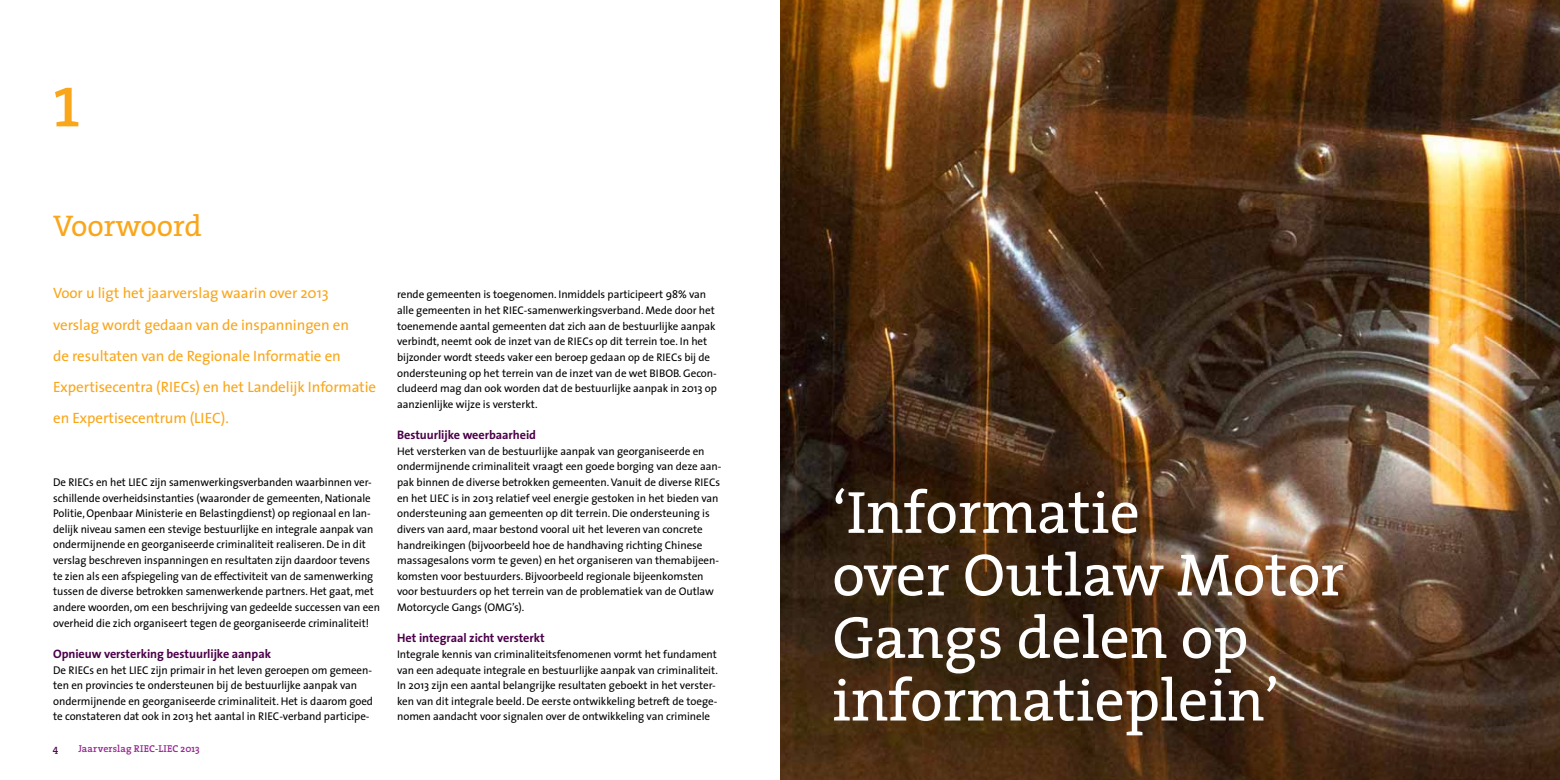
<style>
.page{position:relative;width:1560px;height:780px;background:#fff}
.page>*{position:absolute;margin:0;border:0;box-sizing:border-box;transform-origin:0 0}
.t1{font:75px "The Serif";color:#faa61a}
.t2{font:60px/62.5px "The Serif";color:#fff}
.t3{font:30px "The Serif";color:#faa61a}
.t4{font:15px/31.2px "The Sans";letter-spacing:-.005em;color:#faa61a}
.t5{font:700 12.38px "The Sans";letter-spacing:-.005em;color:#4b0049}
.t6{font:11.25px/15.6px "The Sans";letter-spacing:-.005em;color:#000}
.t7{font:11.12px/15.6px "The Sans";letter-spacing:-.005em;color:#000}
.t8{font:600 10px "The Serif";letter-spacing:.01em;color:#92278f}
.t9{font:600 10px "The Serif";color:#4b0049}
</style>
<div class="page">
<img style="left:780px;top:0;width:779px;height:780px">
<h1 class="t1" style="left:53px;top:39px;width:29px">1</h1>
<h3 class="t3" style="left:53px;top:201px;width:150px">Voorwoord</h3>
<h3 class="t4" style="left:53px;top:277px;width:324px">Voor u ligt het jaarverslag waarin over 2013 verslag wordt gedaan van de inspanningen en<br>de resultaten van de Regionale Informatie en Expertisecentra (RIECs) en het Landelijk Informatie en Expertisecentrum (LIEC).</h3>
<p class="t6" style="left:53px;top:474px;width:328px">De RIECs en het LIEC zijn samenwerkingsverbanden waarbinnen ver&shy;schillende overheidsinstanties (waaronder de gemeenten, Nationale Politie, Openbaar Ministerie en Belastingdienst) op regionaal en lan&shy;delijk niveau samen een stevige bestuurlijke en integrale aanpak van ondermijnende en georganiseerde criminaliteit realiseren. De in dit verslag beschreven inspanningen en resultaten zijn daardoor tevens te zien als een afspiegeling van de effectiviteit van de samenwerking tussen de diverse betrokken samenwerkende partners. Het gaat, met andere woorden, om een beschrijving van gedeelde successen van een overheid die zich organiseert tegen de georganiseerde criminaliteit!</p>
<p class="t5" style="left:53px;top:643px;width:219px">Opnieuw versterking bestuurlijke aanpak</p>
<p class="t6" style="left:53px;top:661px;width:321px">De RIECs en het LIEC zijn primair in het leven geroepen om gemeen&shy;ten en provincies te ondersteunen bij de bestuurlijke aanpak van ondermijnende en georganiseerde criminaliteit. Het is daarom goed te constateren dat ook in 2013 het aantal in RIEC-verband participe-</p>
<p class="t9" style="left:53px;top:740px;width:7px">4</p>
<p class="t8" style="left:78px;top:740px;width:123px">Jaarverslag RIEC-LIEC 2013</p>
<p class="t7" style="left:397px;top:286px;width:321px">rende gemeenten is toegenomen. Inmiddels participeert 98% van alle gemeenten in het RIEC-samenwerkingsverband. Mede door het toenemende aantal gemeenten dat zich aan de bestuurlijke aanpak verbindt, neemt ook de inzet van de RIECs op dit terrein toe. In het bijzonder wordt steeds vaker een beroep gedaan op de RIECs bij de ondersteuning op het terrein van de inzet van de wet BIBOB. Gecon&shy;cludeerd mag dan ook worden dat de bestuurlijke aanpak in 2013 op aanzienlijke wijze is versterkt.</p>
<p class="t5" style="left:397px;top:424px;width:140px">Bestuurlijke weerbaarheid</p>
<p class="t7" style="left:397px;top:443px;width:326px">Het versterken van de bestuurlijke aanpak van georganiseerde en ondermijnende criminaliteit vraagt een goede borging van deze aan&shy;pak binnen de diverse betrokken gemeenten. Vanuit de diverse RIECs en het LIEC is in 2013 relatief veel energie gestoken in het bieden van ondersteuning aan gemeenten op dit terrein. Die ondersteuning is divers van aard, maar bestond vooral uit het leveren van concrete handreikingen (bijvoorbeeld hoe de handhaving richting Chinese massagesalons vorm te geven) en het organiseren van themabijeen&shy;komsten voor bestuurders. Bijvoorbeeld regionale bijeenkomsten voor bestuurders op het terrein van de problematiek van de Outlaw Motorcycle Gangs (OMG’s).</p>
<p class="t5" style="left:397px;top:627px;width:149px">Het integraal zicht versterkt</p>
<p class="t7" style="left:397px;top:646px;width:322px">Integrale kennis van criminaliteitsfenomenen vormt het fundament van een adequate integrale en bestuurlijke aanpak van criminaliteit.<br>In 2013 zijn een aantal belangrijke resultaten geboekt in het verster&shy;ken van dit integrale beeld. De eerste ontwikkeling betreft de toege&shy;nomen aandacht voor signalen over de ontwikkeling van criminele</p>
<h2 class="t2" style="left:832px;top:479px;width:513px">‘Informatie<br>over Outlaw Motor<br>Gangs delen op informatieplein’</h2>
</div>
